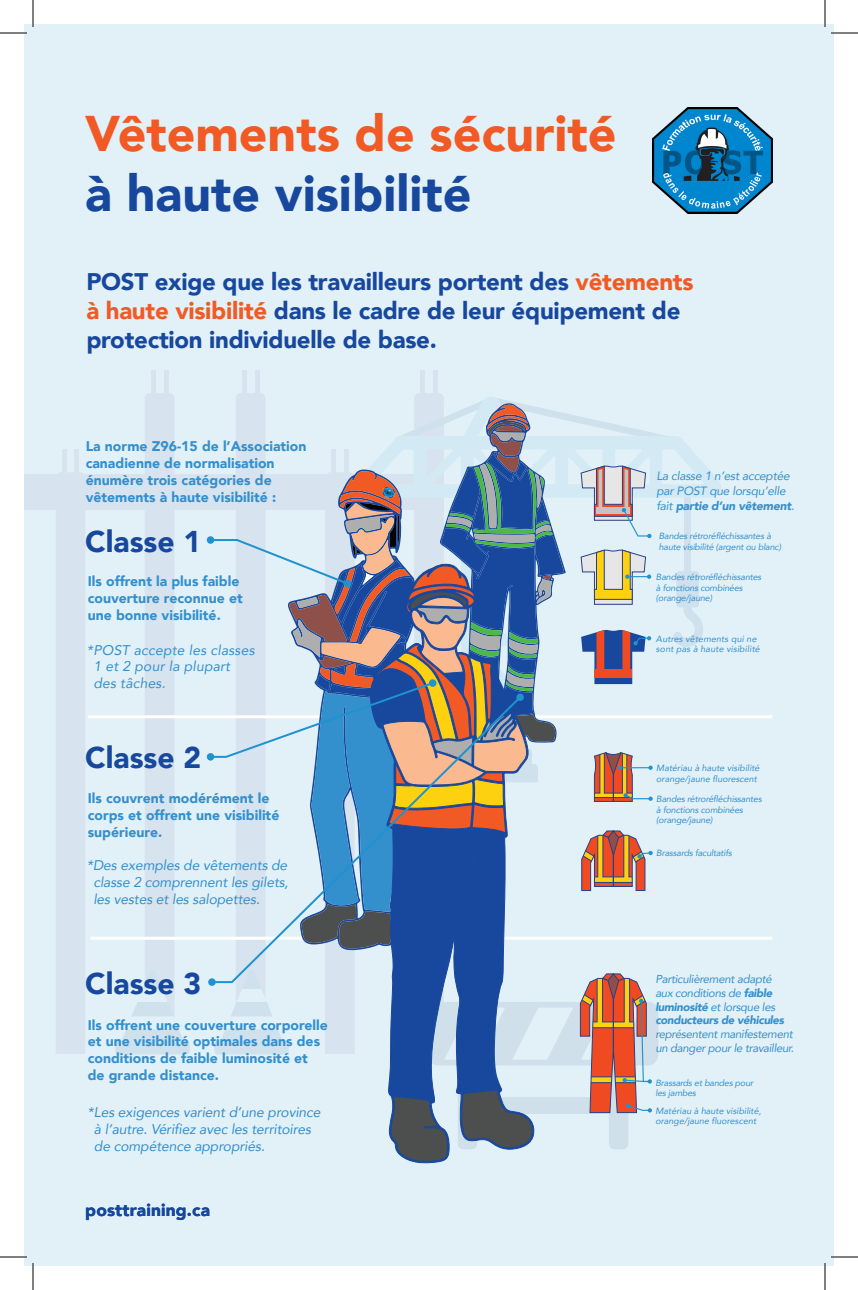
<style>
.page{position:relative;width:858px;height:1290px;background:#fff}
.page>*{position:absolute;margin:0;border:0;box-sizing:border-box;transform-origin:0 0}
.t1{font:900 50px "Avenir";color:#f15a24}
.t2{font:900 50px "Avenir";color:#17489d}
.t3{font:900 30px "Avenir";color:#17489d}
.t4{font:900 24px/28.8px "Avenir";letter-spacing:-.01em;color:#17489d}
.t5{font:900 17.3px "Avenir";letter-spacing:.01em;color:#17489d}
.t6{font:900 14px/16.8px "Avenir";color:#348fcd}
.t7{font:italic 14px/16.8px "Avenir";letter-spacing:-.01em;color:#348fcd;text-align:justify}
.t8{font:italic 14px/16.8px "Avenir";letter-spacing:.01em;color:#348fcd}
.t9{font:italic 12px/14.6px "Avenir";letter-spacing:-.02em;color:#348fcd}
.t10{font:italic 11.5px/13.8px "Avenir";letter-spacing:-.03em;color:#348fcd}
.t11{font:italic 9px/10.8px "Avenir";letter-spacing:-.02em;color:#348fcd}
.t12{font:italic 9px/10.8px "Avenir";color:#348fcd}
.t13{font:italic 9px/10.8px "Avenir";letter-spacing:.01em;color:#348fcd}
.s1{color:#f15a24}
.s2{font-weight:900}
</style>
<div class="page">
<div style="left:24px;top:24px;width:810px;height:1242px;background:#e2f1f7"></div>
<div style="left:24px;top:475px;width:420px;height:35px;background:#d7e4ef"></div>
<div style="left:420px;top:370px;width:5px;height:34px;background:#d7e4ef"></div>
<hr style="left:433px;top:370px;width:4px;height:34px;background:#d7e4ef">
<div style="left:242px;top:370px;width:5px;height:34px;background:#d7e4ef"></div>
<hr style="left:255px;top:370px;width:4px;height:34px;background:#d7e4ef">
<div style="left:151px;top:370px;width:5px;height:34px;background:#d7e4ef"></div>
<hr style="left:164px;top:370px;width:4px;height:34px;background:#d7e4ef">
<div style="left:56px;top:472px;width:29px;height:582px;background:#d7e4ef"></div>
<hr style="left:62px;top:449px;width:4px;height:34px;background:#d7e4ef">
<hr style="left:75px;top:449px;width:4px;height:34px;background:#d7e4ef">
<svg style="left:118px;top:393px;width:69px;height:648px"></svg>
<div style="left:115px;top:1041px;width:75px;height:13px;background:#cee1ec;border-radius:4px"></div>
<hr style="left:88px;top:715px;width:684px;height:3px;background:#fff">
<hr style="left:90px;top:937px;width:682px;height:3px;background:#fff">
<svg style="left:208px;top:393px;width:496px;height:769px"></svg>
<img style="left:652px;top:107px;width:121px;height:107px">
<hr style="left:0;top:32px;width:27px;height:2px;background:#fff">
<hr style="left:831px;top:32px;width:27px;height:2px;background:#fff">
<hr style="left:0;top:1256px;width:27px;height:2px;background:#fff">
<hr style="left:831px;top:1256px;width:27px;height:2px;background:#fff">
<hr style="left:32px;top:0;width:2px;height:27px;background:#fff">
<hr style="left:32px;top:1263px;width:2px;height:27px;background:#fff">
<hr style="left:824px;top:0;width:2px;height:27px;background:#fff">
<hr style="left:824px;top:1263px;width:2px;height:27px;background:#fff">
<svg style="left:0;top:33px;width:27px;height:1px"></svg>
<svg style="left:831px;top:33px;width:27px;height:1px"></svg>
<svg style="left:0;top:1257px;width:27px;height:1px"></svg>
<svg style="left:33px;top:0;width:1px;height:27px"></svg>
<svg style="left:33px;top:1263px;width:1px;height:27px"></svg>
<svg style="left:825px;top:0;width:1px;height:27px"></svg>
<svg style="left:825px;top:1257px;width:33px;height:33px"></svg>
<h1 class="t1" style="left:85px;top:91px;width:533px">Vêtements de sécurité</h1>
<h1 class="t2" style="left:85px;top:151px;width:388px">à haute visibilité</h1>
<h3 class="t4" style="left:86px;top:267px;width:609px">POST exige que les travailleurs portent des <span class="s1">vêtements à haute visibilité</span> dans le cadre de leur équipement de protection individuelle de base.</h3>
<p class="t6" style="left:86px;top:438px;width:222px">La norme Z96-15 de l’Association canadienne de normalisation énumère trois catégories de vêtements à haute visibilité :</p>
<h2 class="t3" style="left:85px;top:516px;width:118px">Classe 1</h2>
<p class="t6" style="left:88px;top:572px;width:156px">Ils offrent la plus faible couverture reconnue et une bonne visibilité.</p>
<p class="t8" style="left:93px;top:641px;width:163px;text-indent:-6px">*POST accepte les classes<br>1 et 2 pour la plupart des tâches.</p>
<h2 class="t3" style="left:85px;top:732px;width:118px">Classe 2</h2>
<p class="t6" style="left:88px;top:790px;width:193px">Ils couvrent modérément le corps et offrent une visibilité supérieure.</p>
<p class="t7" style="left:93px;top:857px;width:197px;text-indent:-6px">*Des exemples de vêtements de classe 2 comprennent les gilets, les vestes et les salopettes.</p>
<h2 class="t3" style="left:85px;top:958px;width:118px">Classe 3</h2>
<p class="t6" style="left:88px;top:1016px;width:242px">Ils offrent une couverture corporelle et une visibilité optimales dans des conditions de faible luminosité et de grande distance.</p>
<p class="t7" style="left:94px;top:1104px;width:228px;text-align:left;text-indent:-6px">*Les exigences varient d’une province à l’autre. Vérifiez avec les territoires de compétence appropriés.</p>
<p class="t5" style="left:85px;top:1195px;width:126px">posttraining.ca</p>
<p class="t9" style="left:656px;top:469px;width:139px">La classe 1 n’est acceptée par POST que lorsqu’elle fait <span class="s2">partie d’un vêtement</span>.</p>
<p class="t11" style="left:659px;top:530px;width:124px">Bandes rétroréfléchissantes à haute visibilité (argent ou blanc)</p>
<p class="t11" style="left:656px;top:571px;width:107px">Bandes rétroréfléchissantes à fonctions combinées (orange/jaune)</p>
<p class="t13" style="left:656px;top:633px;width:105px">Autres vêtements qui ne sont pas à haute visibilité</p>
<p class="t12" style="left:656px;top:762px;width:105px">Matériau à haute visibilité orange/jaune fluorescent</p>
<p class="t11" style="left:656px;top:793px;width:107px">Bandes rétroréfléchissantes à fonctions combinées (orange/jaune)</p>
<p class="t11" style="left:656px;top:847px;width:77px">Brassards facultatifs</p>
<p class="t10" style="left:655px;top:972px;width:130px">Particulièrement adapté aux conditions de <span class="s2">faible luminosité</span> et lorsque les <span class="s2">conducteurs de véhicules</span></p>
<p class="t10" style="left:655px;top:1027px;width:140px">représentent manifestement un danger pour le travailleur.</p>
<p class="t11" style="left:655px;top:1077px;width:99px">Brassards et bandes pour les jambes</p>
<p class="t12" style="left:655px;top:1105px;width:107px">Matériau à haute visibilité, orange/jaune fluorescent</p>
</div>
